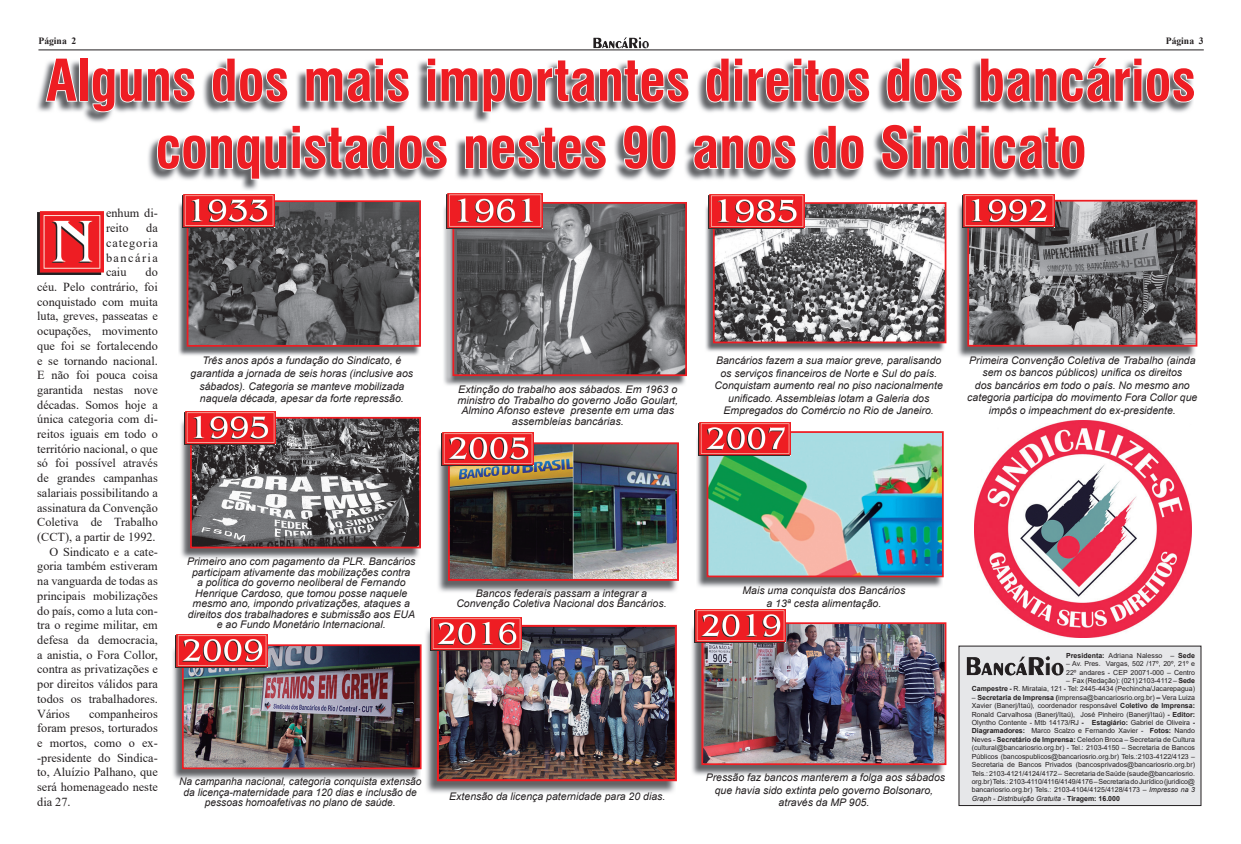
<style>
.page{position:relative;width:1241px;height:844px;background:#fff}
.page>*{position:absolute;margin:0;border:0;box-sizing:border-box;transform-origin:0 0}
.t1{font:700 condensed 56px/67.2px "Swiss 721 BT";color:#ee1d23;text-align:center}
.t2{font:12.25px/14.7px "Times New Roman";color:#231f20;text-align:justify}
.t3{font:italic 10.5px/12.6px "Arial";color:#231f20;text-align:center}
.t4{font:700 9.62px "Times New Roman";color:#231f20}
.t5{font:7px/8.4px "Arial";color:#231f20}
.t6{font:700 7px "Arial";letter-spacing:.005em;color:#231f20}
.s1{font-weight:400}
.s2{font-weight:700}
.s3{font-style:italic}
</style>
<div class="page">
<img style="left:692px;top:626px;width:253px;height:149px">
<img style="left:704px;top:625px;width:239px;height:136px">
<div style="left:701px;top:622px;width:245px;height:142px;border:2px solid #ee1d23"></div>
<img style="left:178px;top:203px;width:242px;height:153px">
<img style="left:190px;top:203px;width:228px;height:140px">
<div style="left:187px;top:200px;width:234px;height:146px;border:2px solid #ee1d23"></div>
<hr style="left:38px;top:50px;width:1165px;height:1px;background:#231f20">
<img style="left:593px;top:37px;width:48px;height:11px">
<div style="left:958px;top:645px;width:243px;height:160px;background:#e6e7e9"></div>
<img style="left:966px;top:656px;width:83px;height:19px">
<img style="left:182px;top:194px;width:92px;height:34px">
<img style="left:37px;top:61px;width:1155px;height:129px">
<svg style="left:44px;top:60px;width:34px;height:43px"></svg>
<div style="left:79px;top:58px;width:9px;height:44px;border:2px solid #fff"></div>
<svg style="left:91px;top:66px;width:105px;height:47px"></svg>
<svg style="left:211px;top:61px;width:78px;height:42px"></svg>
<svg style="left:305px;top:61px;width:105px;height:42px"></svg>
<svg style="left:426px;top:61px;width:264px;height:52px"></svg>
<svg style="left:705px;top:61px;width:165px;height:43px"></svg>
<svg style="left:885px;top:61px;width:78px;height:42px"></svg>
<svg style="left:979px;top:60px;width:214px;height:44px"></svg>
<svg style="left:156px;top:124px;width:292px;height:56px"></svg>
<svg style="left:464px;top:126px;width:143px;height:45px"></svg>
<svg style="left:622px;top:124px;width:55px;height:47px"></svg>
<svg style="left:692px;top:134px;width:105px;height:36px"></svg>
<svg style="left:812px;top:124px;width:53px;height:46px"></svg>
<svg style="left:880px;top:123px;width:205px;height:48px"></svg>
<img style="left:37px;top:211px;width:67px;height:64px">
<img style="left:443px;top:203px;width:243px;height:183px">
<img style="left:457px;top:205px;width:227px;height:168px">
<div style="left:452px;top:202px;width:235px;height:174px;border:2px solid #ee1d23"></div>
<img style="left:447px;top:193px;width:96px;height:35px">
<img style="left:705px;top:205px;width:240px;height:147px">
<img style="left:715px;top:205px;width:228px;height:135px">
<div style="left:712px;top:202px;width:234px;height:141px;border:2px solid #ee1d23"></div>
<img style="left:708px;top:194px;width:96px;height:35px">
<img style="left:958px;top:203px;width:238px;height:154px">
<img style="left:970px;top:203px;width:224px;height:140px">
<div style="left:967px;top:200px;width:230px;height:146px;border:2px solid #ee1d23"></div>
<img style="left:962px;top:194px;width:92px;height:33px">
<img style="left:181px;top:418px;width:239px;height:140px">
<img style="left:193px;top:420px;width:225px;height:125px">
<div style="left:190px;top:417px;width:231px;height:131px;border:2px solid #ee1d23"></div>
<img style="left:185px;top:411px;width:91px;height:33px">
<img style="left:438px;top:446px;width:240px;height:146px">
<img style="left:451px;top:445px;width:224px;height:132px">
<div style="left:448px;top:442px;width:230px;height:138px;border:2px solid #ee1d23"></div>
<img style="left:441px;top:432px;width:92px;height:33px">
<img style="left:697px;top:437px;width:245px;height:150px">
<img style="left:709px;top:434px;width:231px;height:140px">
<div style="left:706px;top:431px;width:237px;height:146px;border:2px solid #ee1d23"></div>
<img style="left:698px;top:422px;width:91px;height:33px">
<img style="left:173px;top:645px;width:248px;height:134px">
<img style="left:185px;top:647px;width:233px;height:119px">
<div style="left:182px;top:644px;width:239px;height:125px;border:2px solid #ee1d23"></div>
<img style="left:176px;top:634px;width:91px;height:33px">
<img style="left:426px;top:629px;width:250px;height:164px">
<img style="left:440px;top:627px;width:233px;height:151px">
<div style="left:437px;top:624px;width:239px;height:157px;border:2px solid #ee1d23"></div>
<img style="left:430px;top:617px;width:91px;height:33px">
<img style="left:694px;top:609px;width:91px;height:33px">
<img style="left:974px;top:420px;width:217px;height:217px">
<p class="t4" style="left:38px;top:34px;width:39px">Página 2</p>
<p class="t4" style="left:1165px;top:34px;width:39px">Página 3</p>
<h1 class="t1" style="left:46px;top:47px;width:1151px">Alguns dos mais importantes direitos dos bancários conquistados nestes 90 anos do Sindicato</h1>
<p class="t2" style="left:106px;top:205px;width:53px">enhum di&shy;reito</p>
<p class="t2" style="left:106px;top:220px;width:53px;text-indent:40px">da categoria bancária caiu</p>
<p class="t2" style="left:146px;top:264px;width:14px">do</p>
<p class="t2" style="left:37px;top:279px;width:122px">céu. Pelo contrário, foi</p>
<p class="t2" style="left:37px;top:294px;width:122px">conquistado com muita</p>
<p class="t2" style="left:37px;top:308px;width:122px">luta, greves, passeatas e</p>
<p class="t2" style="left:37px;top:323px;width:122px">ocupações, movimento</p>
<p class="t2" style="left:37px;top:338px;width:122px">que foi se fortalecendo</p>
<p class="t2" style="left:37px;top:352px;width:122px">e se tornando nacional.</p>
<p class="t2" style="left:37px;top:367px;width:122px">E não foi pouca coisa</p>
<p class="t2" style="left:37px;top:382px;width:122px">garantida nestas nove</p>
<p class="t2" style="left:37px;top:396px;width:122px">décadas. Somos hoje a</p>
<p class="t2" style="left:37px;top:411px;width:122px">única categoria com di-</p>
<p class="t2" style="left:37px;top:426px;width:122px">reitos iguais em todo o</p>
<p class="t2" style="left:37px;top:441px;width:122px">território nacional, o que</p>
<p class="t2" style="left:37px;top:455px;width:122px">só foi possível através</p>
<p class="t2" style="left:37px;top:470px;width:122px">de grandes campanhas</p>
<p class="t2" style="left:37px;top:485px;width:122px">salariais possibilitando a</p>
<p class="t2" style="left:37px;top:499px;width:122px">assinatura da Convenção</p>
<p class="t2" style="left:37px;top:514px;width:122px">Coletiva de Trabalho</p>
<p class="t2" style="left:37px;top:529px;width:120px">(CCT), a partir de 1992.</p>
<p class="t2" style="left:50px;top:543px;width:110px">O Sindicato e a cate-</p>
<p class="t2" style="left:37px;top:558px;width:122px">goria também estiveram</p>
<p class="t2" style="left:37px;top:573px;width:122px">na vanguarda de todas as</p>
<p class="t2" style="left:37px;top:588px;width:122px">principais mobilizações</p>
<p class="t2" style="left:37px;top:602px;width:122px">do país, como a luta con-</p>
<p class="t2" style="left:37px;top:617px;width:122px">tra o regime militar, em</p>
<p class="t2" style="left:37px;top:632px;width:122px">defesa da democracia,</p>
<p class="t2" style="left:37px;top:646px;width:122px">a anistia, o Fora Collor,</p>
<p class="t2" style="left:37px;top:661px;width:122px">contra as privatizações e</p>
<p class="t2" style="left:37px;top:676px;width:122px">por direitos válidos para</p>
<p class="t2" style="left:37px;top:690px;width:122px">todos os trabalhadores.</p>
<p class="t2" style="left:37px;top:705px;width:34px">Vários</p>
<p class="t3" style="left:714px;top:354px;width:230px">Bancários fazem a sua maior greve, paralisando os serviços financeiros de Norte e Sul do país.<br>Conquistam aumento real no piso nacionalmente unificado. Assembleias lotam a Galeria dos Empregados do Comércio no Rio de Janeiro.</p>
<p class="t3" style="left:967px;top:354px;width:231px">Primeira Convenção Coletiva de Trabalho (ainda sem os bancos públicos) unifica os direitos<br>dos bancários em todo o país. No mesmo ano categoria participa do movimento Fora Collor que impôs o impeachment do ex-presidente.</p>
<p class="t3" style="left:191px;top:354px;width:224px">Três anos após a fundação do Sindicato, é garantida a jornada de seis horas (inclusive aos sábados). Categoria se manteve mobilizada naquela década, apesar da forte repressão.</p>
<p class="t3" style="left:457px;top:384px;width:222px;line-height:10.5px">Extinção do trabalho aos sábados. Em 1963 o ministro do Trabalho do governo João Goulart, Almino Afonso esteve presente em uma das assembleias bancárias.</p>
<p class="t3" style="left:187px;top:556px;width:230px;line-height:10.5px">Primeiro ano com pagamento da PLR. Bancários participam ativamente das mobilizações contra<br>a política do governo neoliberal de Fernando Henrique Cardoso, que tomou posse naquele mesmo ano, impondo privatizações, ataques a direitos dos trabalhadores e submissão aos EUA e ao Fundo Monetário Internacional.</p>
<p class="t3" style="left:456px;top:587px;width:212px;line-height:10.5px">Bancos federais passam a integrar a<br>Convenção Coletiva Nacional dos Bancários.</p>
<p class="t3" style="left:742px;top:584px;width:164px">Mais uma conquista dos Bancários a 13ª cesta alimentação.</p>
<p class="t6" style="left:1065px;top:650px;width:130px">Presidenta: <span class="s1">Adriana Nalesso –</span> Sede</p>
<p class="t5" style="left:1065px;top:659px;width:130px">– Av. Pres. Vargas, 502 /17º, 20º, 21º e<br>22º andares - CEP 20071-000 – Centro</p>
<p class="t5" style="left:971px;top:676px;width:225px;text-align:right">– Fax (Redação): (021) 2103-4112 – <span class="s2">Sede<br>Campestre -</span> R. Mirataia, 121 - Tel: 2445-4434 (Pechincha/Jacarepagua)</p>
<p class="t5" style="left:971px;top:693px;width:225px;text-align:justify">– <span class="s2">Secretaria de Imprensa (</span>imprensa@bancariosrio.org.br) <span class="s2">–</span> Vera Luiza Xavier (Banerj/Itaú), co or de nador responsável <span class="s2">Coletivo de Imprensa:<br></span>Ronald Carvalhosa (Banerj/Itaú), José Pinheiro (Banerj/Itaú) <span class="s2">- Editor:<br></span>Olyntho Contente - Mtb 14173/RJ <span class="s2">- Estagiário:</span> Gabriel de Oliveira <span class="s2">- Diagramadores:</span> Marco Scalzo e Fernando Xavier - <span class="s2">Fotos:</span> Nando Neves - <span class="s2">Secretário de Imprensa:</span> Celedon Broca – Secretaria de Cultura (cultural@bancariosrio.org.br) - Tel.: 2103-4150 – Secretaria de Bancos Públicos (bancospublicos@bancariosrio.org.br) Tels.:2103-4122/4123 – Secretaria de Bancos Privados (bancosprivados@bancariosrio.org.br)<br>Tels.: 2103-4121/4124/4172 – Secretaria de Saúde (saude@bancariosrio. org.br) Tels.: 2103-4110/4116/4149/4176 – Secretaria do Jurídico (juridico@ bancariosrio.org.br) Tels.: 2103-4104/4125/4128/4173 – <span class="s3">Impresso na 3<br>Graph - Distribuição Gratuita -</span> <span class="s2">Tiragem: 16.000</span></p>
<p class="t2" style="left:37px;top:705px;width:122px;text-indent:52px">companheiros foram presos, torturados e mortos, como o ex--presidente do Sindica&shy;to, Aluízio Palhano, que será homenageado neste dia 27.</p>
<p class="t3" style="left:705px;top:770px;width:241px">Pressão faz bancos manterem a folga aos sábados que havia sido extinta pelo governo Bolsonaro, através da MP 905.</p>
<p class="t3" style="left:179px;top:776px;width:244px;line-height:10.5px">Na campanha nacional, categoria conquista extensão da licença-maternidade para 120 dias e inclusão de pessoas homoafetivas no plano de saúde.</p>
<p class="t3" style="left:449px;top:789px;width:217px">Extensão da licença paternidade para 20 dias.</p>
</div>
